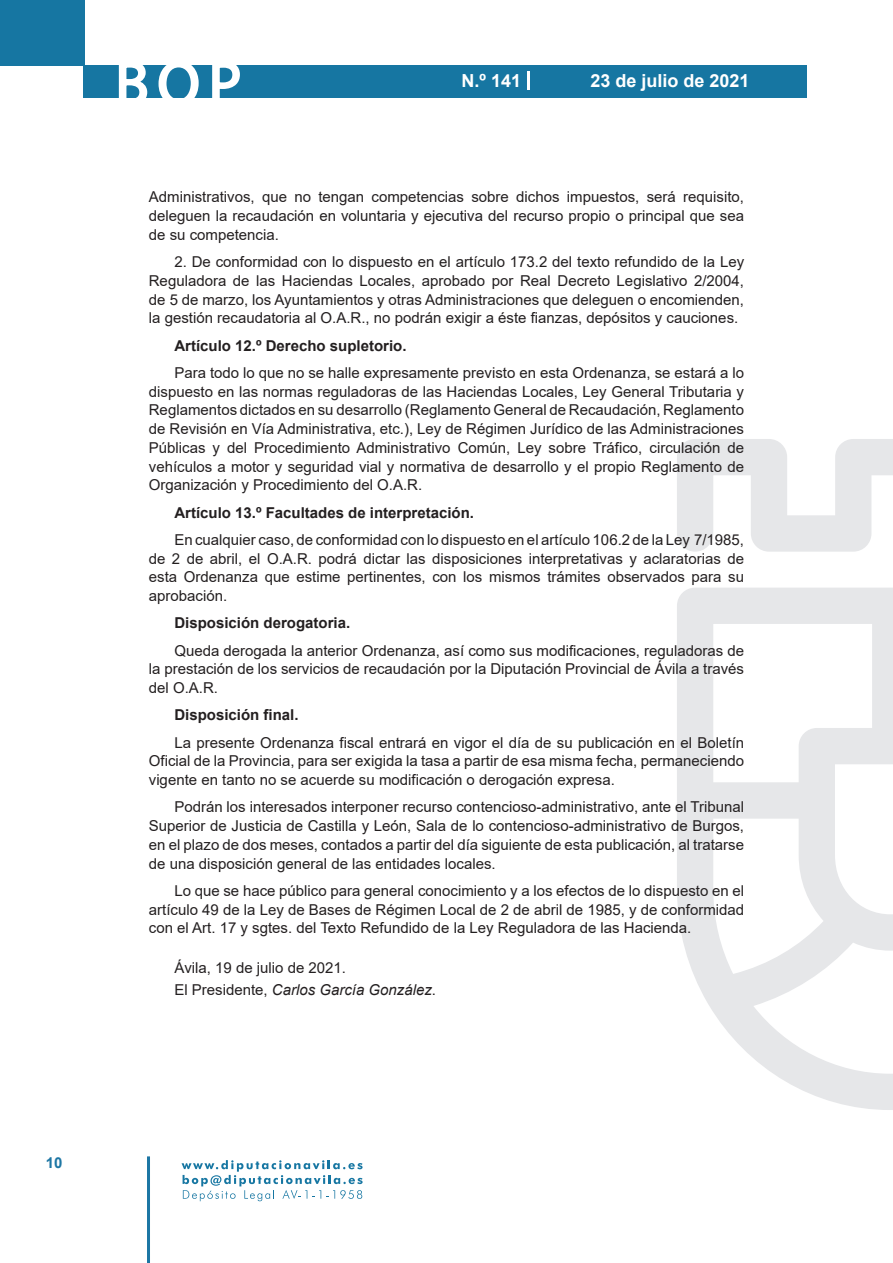
<style>
.page{position:relative;width:893px;height:1263px;background:#fff}
.page>*{position:absolute;margin:0;border:0;box-sizing:border-box;transform-origin:0 0}
.t1{font:500 61.5px "Avant Garde";color:#fff}
.t2{font:700 18px "Arial";color:#fff}
.t3{font:15px/18.8px "Arial";color:#231f20;text-align:justify}
.t4{font:700 15px "Arial";color:#231f20}
.t5{font:700 15px "Arial";color:#1d76a4}
.s1{font-style:italic}
</style>
<div class="page">
<div style="left:0;top:0;width:85px;height:65px;background:#1676a2"></div>
<div style="left:84px;top:65px;width:723px;height:33px;background:#1676a2"></div>
<svg style="left:118px;top:65px;width:30px;height:33px"></svg>
<svg style="left:158px;top:65px;width:41px;height:33px"></svg>
<svg style="left:212px;top:65px;width:28px;height:33px"></svg>
<svg style="left:182px;top:1160px;width:181px;height:41px"></svg>
<hr style="left:147px;top:1156px;width:3px;height:107px;background:#1d76a4">
<svg style="left:528px;top:71px;width:2px;height:19px"></svg>
<svg style="left:677px;top:439px;width:216px;height:671px"></svg>
<h1 class="t1" style="left:115px;top:46px;width:128px">BOP</h1>
<p class="t2" style="left:462px;top:68px;width:61px">N.º 141</p>
<p class="t2" style="left:590px;top:68px;width:161px">23 de julio de 2021</p>
<p class="t3" style="left:149px;top:188px;width:597px">Administrativos, que no tengan competencias sobre dichos impuestos, será requisito, deleguen la recaudación en voluntaria y ejecutiva del recurso propio o principal que sea de su competencia.</p>
<p class="t3" style="left:149px;top:252px;width:597px;text-indent:26px">2. De conformidad con lo dispuesto en el artículo 173.2 del texto refundido de la Ley Reguladora de las Haciendas Locales, aprobado por Real Decreto Legislativo 2/2004, de 5 de marzo, los Ayuntamientos y otras Administraciones que deleguen o encomienden, la gestión recaudatoria al O.A.R., no podrán exigir a éste fianzas, depósitos y cauciones.</p>
<p class="t4" style="left:174px;top:335px;width:234px">Artículo 12.º Derecho supletorio.</p>
<p class="t3" style="left:149px;top:363px;width:597px;text-indent:26px">Para todo lo que no se halle expresamente previsto en esta Ordenanza, se estará a lo dispuesto en las normas reguladoras de las Haciendas Locales, Ley General Tributaria y Reglamentos dictados en su desarrollo (Reglamento General de Recaudación, Reglamento de Revisión en Vía Administrativa, etc.), Ley de Régimen Jurídico de las Administraciones Públicas y del Procedimiento Administrativo Común, Ley sobre Tráfico, circulación de vehículos a motor y seguridad vial y normativa de desarrollo y el propio Reglamento de Organización y Procedimiento del O.A.R.</p>
<p class="t4" style="left:174px;top:502px;width:301px">Artículo 13.º Facultades de interpretación.</p>
<p class="t3" style="left:149px;top:530px;width:597px;text-indent:26px">En cualquier caso, de conformidad con lo dispuesto en el artículo 106.2 de la Ley 7/1985, de 2 de abril, el O.A.R. podrá dictar las disposiciones interpretativas y aclaratorias de esta Ordenanza que estime pertinentes, con los mismos trámites observados para su aprobación.</p>
<p class="t4" style="left:174px;top:612px;width:177px">Disposición derogatoria.</p>
<p class="t3" style="left:149px;top:641px;width:597px;text-indent:26px">Queda derogada la anterior Ordenanza, así como sus modificaciones, reguladoras de la prestación de los servicios de recaudación por la Diputación Provincial de Ávila a través del O.A.R.</p>
<p class="t4" style="left:174px;top:704px;width:126px">Disposición final.</p>
<p class="t3" style="left:149px;top:733px;width:597px;text-indent:26px">La presente Ordenanza fiscal entrará en vigor el día de su publicación en el Boletín Oficial de la Provincia, para ser exigida la tasa a partir de esa misma fecha, permaneciendo vigente en tanto no se acuerde su modificación o derogación expresa.</p>
<p class="t3" style="left:149px;top:798px;width:597px;text-indent:26px">Podrán los interesados interponer recurso contencioso-administrativo, ante el Tribunal Superior de Justicia de Castilla y León, Sala de lo contencioso-administrativo de Burgos, en el plazo de dos meses, contados a partir del día siguiente de esta publicación, al tratarse de una disposición general de las entidades locales.</p>
<p class="t3" style="left:149px;top:881px;width:597px;text-indent:26px">Lo que se hace público para general conocimiento y a los efectos de lo dispuesto en el artículo 49 de la Ley de Bases de Régimen Local de 2 de abril de 1985, y de conformidad con el Art. 17 y sgtes. del Texto Refundido de la Ley Reguladora de las Hacienda.</p>
<p class="t3" style="left:174px;top:956px;width:263px;line-height:22.2px">Ávila, 19 de julio de 2021.<br>El Presidente, <span class="s1">Carlos García González</span>.</p>
<p class="t5" style="left:46px;top:1152px;width:18px">10</p>
</div>
